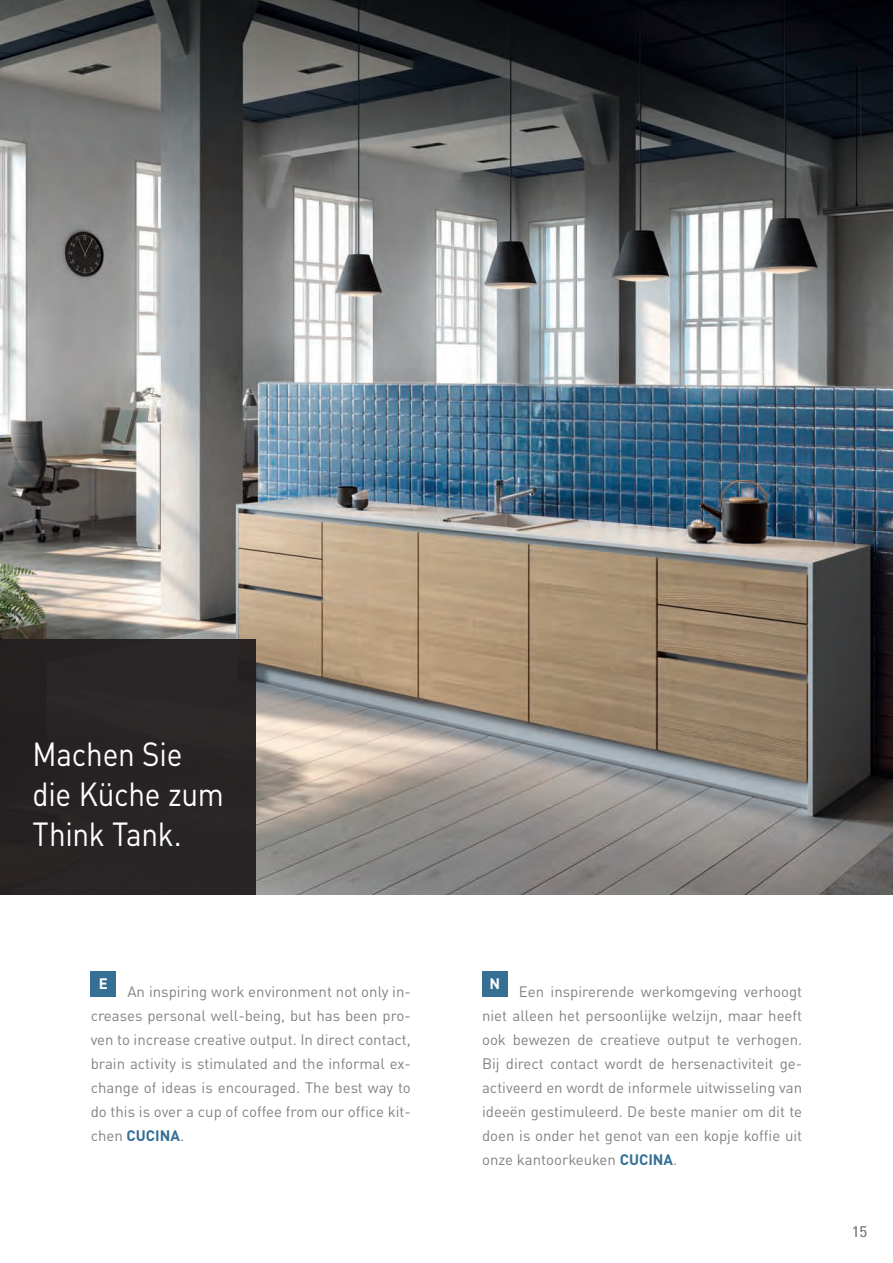
<style>
.page{position:relative;width:893px;height:1263px;background:#fff}
.page>*{position:absolute;margin:0;border:0;box-sizing:border-box;transform-origin:0 0}
.t1{font:33px/39.6px "DINOT";letter-spacing:-.01em;color:#fff;scale:.9 1}
.t2{font:15px/24px "DINOT";color:#808285;text-align:justify}
.t3{font:700 15px "DINOT";color:#fff}
.s1{font-weight:700;color:#356f94}
</style>
<div class="page">
<img style="left:0;top:0;width:893px;height:894px">
<div style="left:0;top:639px;width:255px;height:255px;background:#231f20"></div>
<div style="left:91px;top:971px;width:25px;height:25px;background:#356f94"></div>
<div style="left:482px;top:971px;width:26px;height:25px;background:#356f94"></div>
<h1 class="t1" style="left:33px;top:732px;width:214px">Machen Sie die Küche zum<br>Think Tank.</h1>
<p class="t3" style="left:99px;top:972px;width:11px">E</p>
<p class="t2" style="left:91px;top:978px;width:322px;text-indent:37px">An inspiring work environment not only in&shy;creases personal well-being, but has been pro&shy;ven to increase creative output. In direct contact, brain activity is stimulated and the informal ex&shy;change of ideas is encouraged. The best way to do this is over a cup of coffee from our office kit&shy;chen <span class="s1">CUCINA</span>.</p>
<p class="t3" style="left:489px;top:972px;width:12px">N</p>
<p class="t2" style="left:482px;top:978px;width:322px;text-indent:37px">Een inspirerende werkomgeving verhoogt niet alleen het persoonlijke welzijn, maar heeft ook bewezen de creatieve output te verhogen.<br>Bij direct contact wordt de hersenactiviteit ge&shy;activeerd en wordt de informele uitwisseling van ideeën gestimuleerd. De beste manier om dit te doen is onder het genot van een kopje koffie uit onze kantoorkeuken <span class="s1">CUCINA</span>.</p>
<p class="t2" style="left:852px;top:1218px;width:17px">15</p>
</div>
